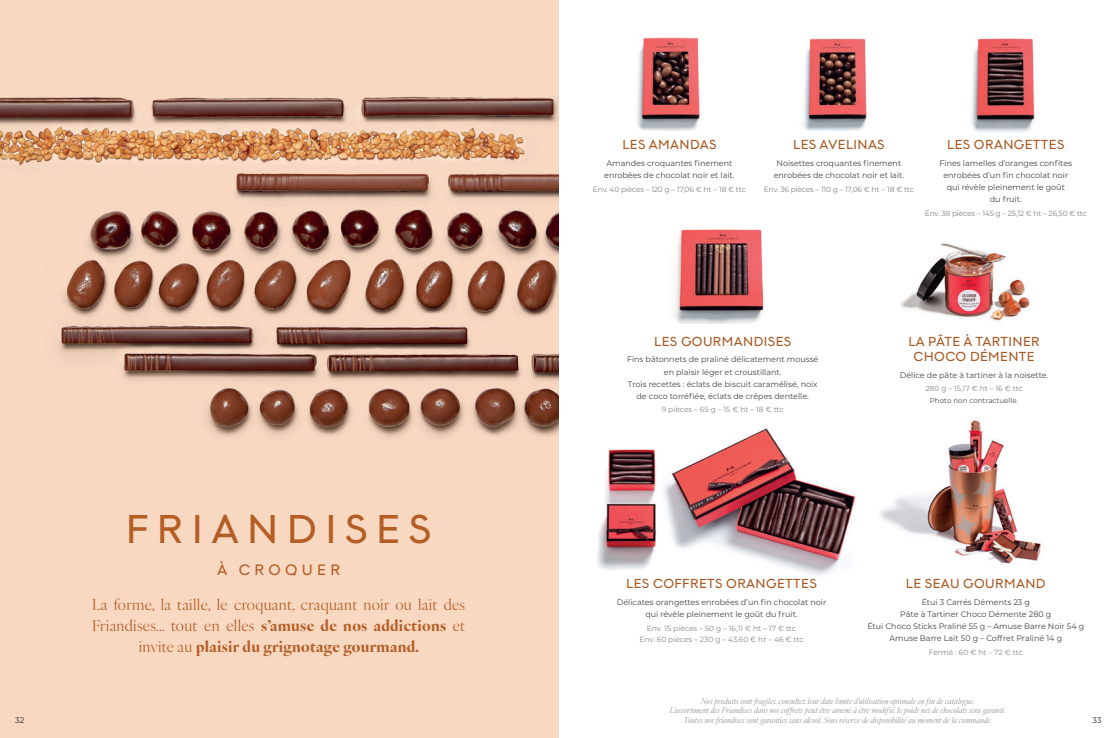
<style>
.page{position:relative;width:1117px;height:738px;background:#fff}
.page>*{position:absolute;margin:0;border:0;box-sizing:border-box;transform-origin:0 0}
.t1{font:40px "Graphit";letter-spacing:.21em;color:#b45d25}
.t2{font:15px/21px "Ivy Ora Display";letter-spacing:.02em;color:#b45d25;text-align:center}
.t3{font:15px "Graphit";letter-spacing:.285em;color:#b45d25}
.TITRES_PRODUITS{font:13px/15px "Graphit";letter-spacing:.03em;color:#a95a25;text-align:center}
.t4{font:8px/12px "Montserrat";color:#414243;text-align:center}
.t5{font:italic 8px/9.6px "Ivy Ora Display";letter-spacing:.02em;color:#939598;text-align:center}
.t6{font:8px "Montserrat";color:#231f20}
.t7{font:7.5px/11px "Montserrat";letter-spacing:-.015em;color:#848587;text-align:center}
.t8{font:7px "Montserrat";letter-spacing:.01em;color:#414243}
.s1{font-weight:700}
</style>
<div class="page">
<div style="left:0;top:0;width:558px;height:737px;background:#f8d8c1"></div>
<img style="left:0;top:96px;width:558px;height:341px">
<img style="left:880px;top:420px;width:161px;height:143px">
<img style="left:677px;top:428px;width:179px;height:147px">
<img style="left:803px;top:38px;width:64px;height:93px">
<img style="left:971px;top:38px;width:64px;height:94px">
<img style="left:636px;top:37px;width:64px;height:93px">
<img style="left:901px;top:243px;width:129px;height:78px">
<img style="left:672px;top:229px;width:92px;height:94px">
<img style="left:597px;top:449px;width:80px;height:122px">
<p class="TITRES_PRODUITS" style="left:622px;top:137px;width:96px">LES AMANDAS</p>
<p class="t4" style="left:604px;top:157px;width:132px;text-align:left">Amandes croquantes finement enrobées de chocolat noir et lait.</p>
<p class="t7" style="left:593px;top:183px;width:154px">Env. 40 pièces – 120 g – 17,06 € ht – 18 € ttc</p>
<p class="TITRES_PRODUITS" style="left:793px;top:137px;width:93px">LES AVELINAS</p>
<p class="t4" style="left:774px;top:157px;width:132px">Noisettes croquantes finement enrobées de chocolat noir et lait.</p>
<p class="t7" style="left:764px;top:183px;width:152px">Env. 36 pièces – 110 g – 17,06 € ht – 18 € ttc</p>
<p class="TITRES_PRODUITS" style="left:947px;top:137px;width:119px">LES ORANGETTES</p>
<p class="t4" style="left:939px;top:157px;width:134px">Fines lamelles d’oranges confites enrobées d’un fin chocolat noir qui révèle pleinement le goût<br>du fruit.</p>
<p class="t7" style="left:925px;top:207px;width:163px">Env. 38 pièces – 145 g – 25,12 € ht – 26,50 € ttc</p>
<p class="t1" style="left:126px;top:503px;width:307px">FRIANDISES</p>
<p class="t3" style="left:217px;top:560px;width:125px">À CROQUER</p>
<p class="t2" style="left:92px;top:592px;width:374px">La forme, la taille, le croquant, craquant noir ou lait des<br>Friandises... tout en elles <span class="s1">s’amuse de nos addictions</span> et invite au <span class="s1">plaisir du grignotage gourmand.</span></p>
<p class="TITRES_PRODUITS" style="left:654px;top:333px;width:139px">LES GOURMANDISES</p>
<p class="t4" style="left:627px;top:353px;width:193px">Fins bâtonnets de praliné délicatement moussé en plaisir léger et croustillant.<br>Trois recettes : éclats de biscuit caramélisé, noix de coco torréfiée, éclats de crêpes dentelle.</p>
<p class="t7" style="left:662px;top:403px;width:124px">9 pièces – 65 g – 15 € ht – 18 € ttc</p>
<p class="TITRES_PRODUITS" style="left:908px;top:333px;width:133px">LA PÂTE À TARTINER<br>CHOCO DÉMENTE</p>
<p class="t4" style="left:900px;top:368px;width:150px">Délice de pâte à tartiner à la noisette.</p>
<p class="t7" style="left:925px;top:382px;width:99px">280 g – 15,17 € ht – 16 € ttc</p>
<p class="t8" style="left:930px;top:396px;width:90px">Photo non contractuelle.</p>
<p class="TITRES_PRODUITS" style="left:626px;top:575px;width:192px">LES COFFRETS ORANGETTES</p>
<p class="t4" style="left:617px;top:595px;width:211px">Délicates orangettes enrobées d’un fin chocolat noir qui révèle pleinement le goût du fruit.</p>
<p class="t7" style="left:639px;top:622px;width:166px">Env. 15 pièces – 50 g – 16,11 € ht – 17 € ttc<br>Env. 60 pièces – 230 g – 43,60 € ht – 46 € ttc</p>
<p class="TITRES_PRODUITS" style="left:906px;top:575px;width:141px">LE SEAU GOURMAND</p>
<p class="t4" style="left:867px;top:595px;width:218px">Étui 3 Carrés Déments 23 g<br>Pâte à Tartiner Choco Démente 280 g<br>Étui Choco Sticks Praliné 55 g – Amuse Barre Noir 54 g Amuse Barre Lait 50 g – Coffret Praliné 14 g</p>
<p class="t7" style="left:929px;top:646px;width:96px">Fermé : 60 € ht – 72 € ttc</p>
<p class="t5" style="left:670px;top:695px;width:338px">Nos produits sont fragiles, consultez leur date limite d'utilisation optimale en fin de catalogue.<br>L’assortiment des Friandises dans nos coffrets peut être amené à être modifié, le poids net de chocolats sera garanti.<br>Toutes nos friandises sont garanties sans alcool. Sous réserve de disponibilité au moment de la commande.</p>
<p class="t6" style="left:15px;top:714px;width:11px">32</p>
<p class="t6" style="left:1092px;top:714px;width:11px">33</p>
</div>
